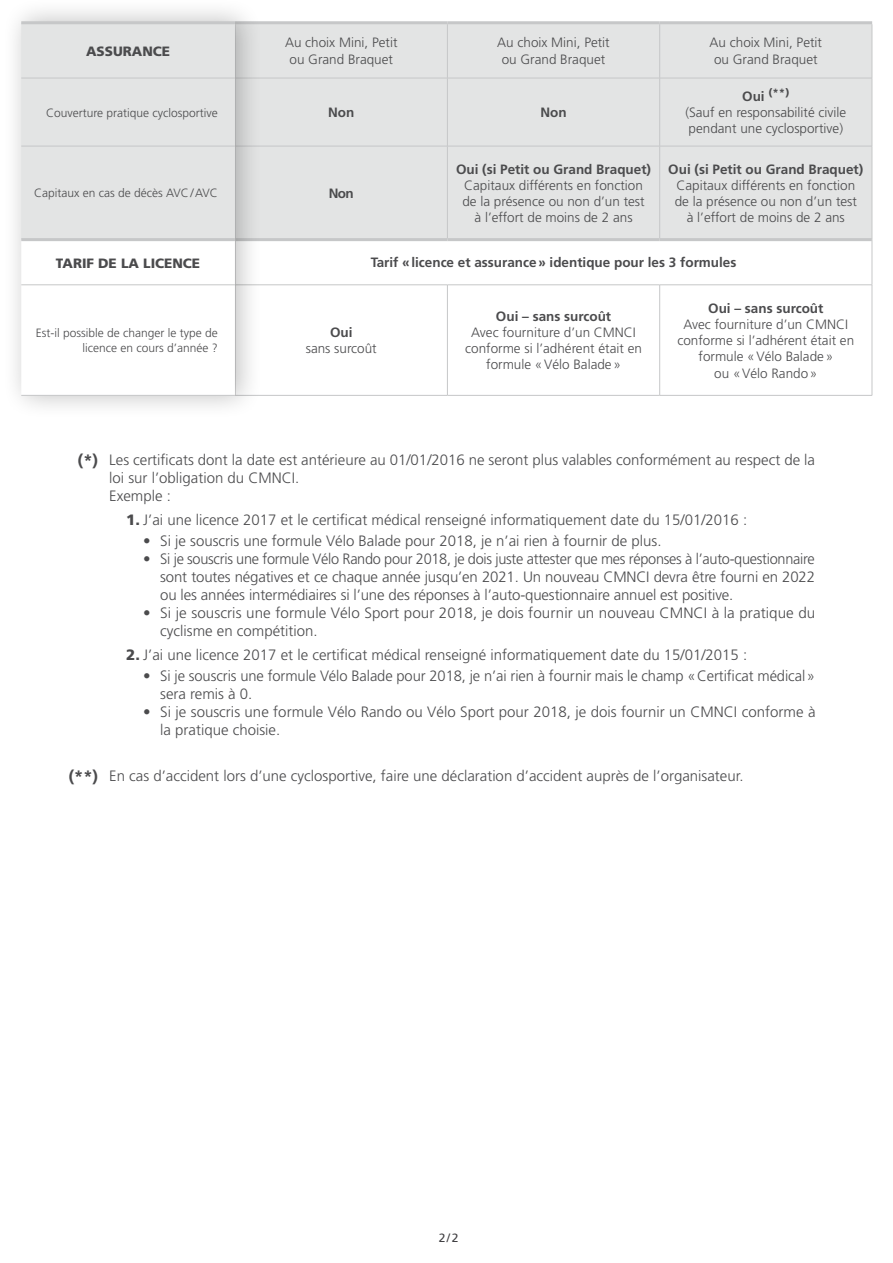
<style>
.page{position:relative;width:893px;height:1263px;background:#fff}
.page>*{position:absolute;margin:0;border:0;box-sizing:border-box;transform-origin:0 0}
.t1{font:700 16.5px "Frutiger";color:#4b4b4d}
.t2{font:300 15px/18px "Frutiger";color:#4b4b4d}
.t3{font:300 13.5px/16.2px "Frutiger";color:#4b4b4d;text-align:center}
.t4{font:700 13.5px "Frutiger";color:#4b4b4d}
.t5{font:900 13.5px "Frutiger";color:#4b4b4d}
.t6{font:300 12px/14.4px "Frutiger";color:#4b4b4d;text-align:right}
.t7{font:12px "Frutiger";color:#3e3d40}
.t8{font:900 10.5px "Frutiger";color:#4b4b4d}
.s1{font-weight:700;font-size:13.5px}
.s2{font-weight:900}
</style>
<div class="page">
<div style="left:263px;top:24px;width:609px;height:214px;background:#e3e4e4"></div>
<svg style="left:263px;top:241px;width:609px;height:154px"></svg>
<hr style="left:235px;top:78px;width:212px;height:1px;background:#c6c7c8">
<hr style="left:447px;top:78px;width:213px;height:1px;background:#c6c7c8">
<hr style="left:660px;top:78px;width:212px;height:1px;background:#c6c7c8">
<hr style="left:235px;top:146px;width:212px;height:1px;background:#c6c7c8">
<hr style="left:447px;top:146px;width:213px;height:1px;background:#c6c7c8">
<hr style="left:660px;top:146px;width:212px;height:1px;background:#c6c7c8">
<hr style="left:235px;top:285px;width:212px;height:1px;background:#c6c7c8">
<hr style="left:447px;top:285px;width:213px;height:1px;background:#c6c7c8">
<hr style="left:660px;top:285px;width:212px;height:1px;background:#c6c7c8">
<hr style="left:235px;top:238px;width:212px;height:3px;background:#c6c7c8">
<hr style="left:447px;top:238px;width:213px;height:3px;background:#c6c7c8">
<hr style="left:660px;top:238px;width:212px;height:3px;background:#c6c7c8">
<hr style="left:235px;top:21px;width:212px;height:3px;background:#c6c7c8">
<hr style="left:447px;top:21px;width:213px;height:3px;background:#c6c7c8">
<hr style="left:660px;top:21px;width:212px;height:3px;background:#c6c7c8">
<hr style="left:872px;top:24px;width:1px;height:54px;background:#c6c7c8">
<hr style="left:872px;top:78px;width:1px;height:68px;background:#c6c7c8">
<hr style="left:872px;top:146px;width:1px;height:94px;background:#c6c7c8">
<hr style="left:872px;top:285px;width:1px;height:110px;background:#c6c7c8">
<hr style="left:235px;top:395px;width:212px;height:1px;background:#c6c7c8">
<hr style="left:447px;top:395px;width:213px;height:1px;background:#c6c7c8">
<hr style="left:660px;top:395px;width:212px;height:1px;background:#c6c7c8">
<hr style="left:447px;top:24px;width:1px;height:54px;background:#c6c7c8">
<hr style="left:447px;top:78px;width:1px;height:68px;background:#c6c7c8">
<hr style="left:447px;top:146px;width:1px;height:92px;background:#c6c7c8">
<hr style="left:447px;top:285px;width:1px;height:110px;background:#c6c7c8">
<hr style="left:659px;top:24px;width:1px;height:54px;background:#c6c7c8">
<hr style="left:659px;top:78px;width:1px;height:68px;background:#c6c7c8">
<hr style="left:659px;top:146px;width:1px;height:92px;background:#c6c7c8">
<hr style="left:659px;top:285px;width:1px;height:110px;background:#c6c7c8">
<hr style="left:872px;top:240px;width:1px;height:45px;background:#c6c7c8">
<div style="left:2px;top:0;width:261px;height:420px;background:#000;opacity:.25"></div>
<div style="left:21px;top:24px;width:214px;height:214px;background:#e3e4e4"></div>
<svg style="left:21px;top:241px;width:214px;height:154px"></svg>
<hr style="left:21px;top:78px;width:214px;height:1px;background:#c6c7c8">
<hr style="left:21px;top:146px;width:214px;height:1px;background:#c6c7c8">
<hr style="left:21px;top:285px;width:214px;height:1px;background:#c6c7c8">
<hr style="left:21px;top:238px;width:214px;height:3px;background:#c6c7c8">
<hr style="left:21px;top:395px;width:214px;height:1px;background:#c6c7c8">
<hr style="left:21px;top:21px;width:214px;height:3px;background:#c6c7c8">
<p class="t5" style="left:86px;top:43px;width:86px">ASSURANCE</p>
<p class="t6" style="left:46px;top:105px;width:173px">Couverture pratique cyclosportive</p>
<p class="t6" style="left:34px;top:186px;width:185px">Capitaux en cas de décès AVC/AVC</p>
<p class="t5" style="left:56px;top:255px;width:146px">TARIF DE LA LICENCE</p>
<p class="t6" style="left:36px;top:326px;width:184px">Est-il possible de changer le type de licence en cours d’année ?</p>
<p class="t3" style="left:285px;top:35px;width:114px">Au choix Mini, Petit</p>
<p class="t3" style="left:289px;top:51px;width:105px">ou Grand Braquet</p>
<p class="t3" style="left:497px;top:35px;width:114px">Au choix Mini, Petit</p>
<p class="t3" style="left:502px;top:51px;width:105px">ou Grand Braquet</p>
<p class="t4" style="left:328px;top:104px;width:28px">Non</p>
<p class="t4" style="left:540px;top:104px;width:28px">Non</p>
<p class="t3" style="left:710px;top:35px;width:114px">Au choix Mini, Petit</p>
<p class="t3" style="left:714px;top:51px;width:105px">ou Grand Braquet</p>
<p class="t8" style="left:742px;top:86px;width:49px"><span class="s1">Oui</span> (**)</p>
<p class="t3" style="left:685px;top:105px;width:163px;text-align:left">(Sauf en responsabilité civile pendant une cyclosportive)</p>
<p class="t4" style="left:329px;top:185px;width:27px">Non</p>
<p class="t4" style="left:668px;top:161px;width:197px">Oui (si Petit ou Grand Braquet)</p>
<p class="t3" style="left:676px;top:177px;width:180px">Capitaux différents en fonction</p>
<p class="t3" style="left:675px;top:193px;width:184px">de la présence ou non d’un test</p>
<p class="t3" style="left:687px;top:210px;width:160px">à l’effort de moins de 2 ans</p>
<p class="t4" style="left:371px;top:255px;width:367px">Tarif «licence et assurance» identique pour les 3 formules</p>
<p class="t4" style="left:456px;top:161px;width:197px">Oui (si Petit ou Grand Braquet)</p>
<p class="t3" style="left:464px;top:177px;width:180px">Capitaux différents en fonction</p>
<p class="t3" style="left:462px;top:193px;width:184px">de la présence ou non d’un test</p>
<p class="t3" style="left:474px;top:210px;width:160px">à l’effort de moins de 2 ans</p>
<p class="t4" style="left:330px;top:324px;width:24px">Oui</p>
<p class="t3" style="left:306px;top:341px;width:73px">sans surcoût</p>
<p class="t4" style="left:496px;top:308px;width:117px">Oui – sans surcoût</p>
<p class="t3" style="left:465px;top:324px;width:178px">Avec fourniture d’un CMNCI conforme si l’adhérent était en formule «Vélo Balade»</p>
<p class="t4" style="left:708px;top:300px;width:117px">Oui – sans surcoût</p>
<p class="t3" style="left:677px;top:316px;width:178px">Avec fourniture d’un CMNCI conforme si l’adhérent était en formule «Vélo Balade»</p>
<p class="t3" style="left:714px;top:365px;width:105px">ou «Vélo Rando»</p>
<p class="t1" style="left:78px;top:450px;width:22px">(*)</p>
<p class="t1" style="left:69px;top:767px;width:31px">(**)</p>
<p class="t2" style="left:109px;top:451px;width:707px">Les certificats dont la date est antérieure au 01/01/2016 ne seront plus valables conformément au respect de la loi sur l’obligation du CMNCI.</p>
<p class="t2" style="left:109px;top:487px;width:63px">Exemple :</p>
<p class="t2" style="left:126px;top:511px;width:623px"><span class="s2">1.</span> J’ai une licence 2017 et le certificat médical renseigné informatiquement date du 15/01/2016 :</p>
<p class="t2" style="left:143px;top:532px;width:520px">• Si je souscris une formule Vélo Balade pour 2018, je n’ai rien à fournir de plus.</p>
<p class="t2" style="left:160px;top:550px;width:656px;text-align:justify;text-indent:-17px">• Si je souscris une formule Vélo Rando pour 2018, je dois juste attester que mes réponses à l’auto-questionnaire sont toutes négatives et ce chaque année jusqu’en 2021. Un nouveau CMNCI devra être fourni en 2022 ou les années intermédiaires si l’une des réponses à l’auto-questionnaire annuel est positive.</p>
<p class="t2" style="left:160px;top:604px;width:657px;text-indent:-17px">• Si je souscris une formule Vélo Sport pour 2018, je dois fournir un nouveau CMNCI à la pratique du cyclisme en compétition.</p>
<p class="t2" style="left:126px;top:646px;width:623px"><span class="s2">2.</span> J’ai une licence 2017 et le certificat médical renseigné informatiquement date du 15/01/2015 :</p>
<p class="t2" style="left:160px;top:667px;width:656px;text-indent:-17px">• Si je souscris une formule Vélo Balade pour 2018, je n’ai rien à fournir mais le champ «Certificat médical» sera remis à 0.</p>
<p class="t2" style="left:160px;top:703px;width:657px;text-indent:-17px">• Si je souscris une formule Vélo Rando ou Vélo Sport pour 2018, je dois fournir un CMNCI conforme à la pratique choisie.</p>
<p class="t2" style="left:109px;top:767px;width:636px">En cas d’accident lors d’une cyclosportive, faire une déclaration d’accident auprès de l’organisateur.</p>
<p class="t7" style="left:439px;top:1230px;width:21px">2/2</p>
</div>
